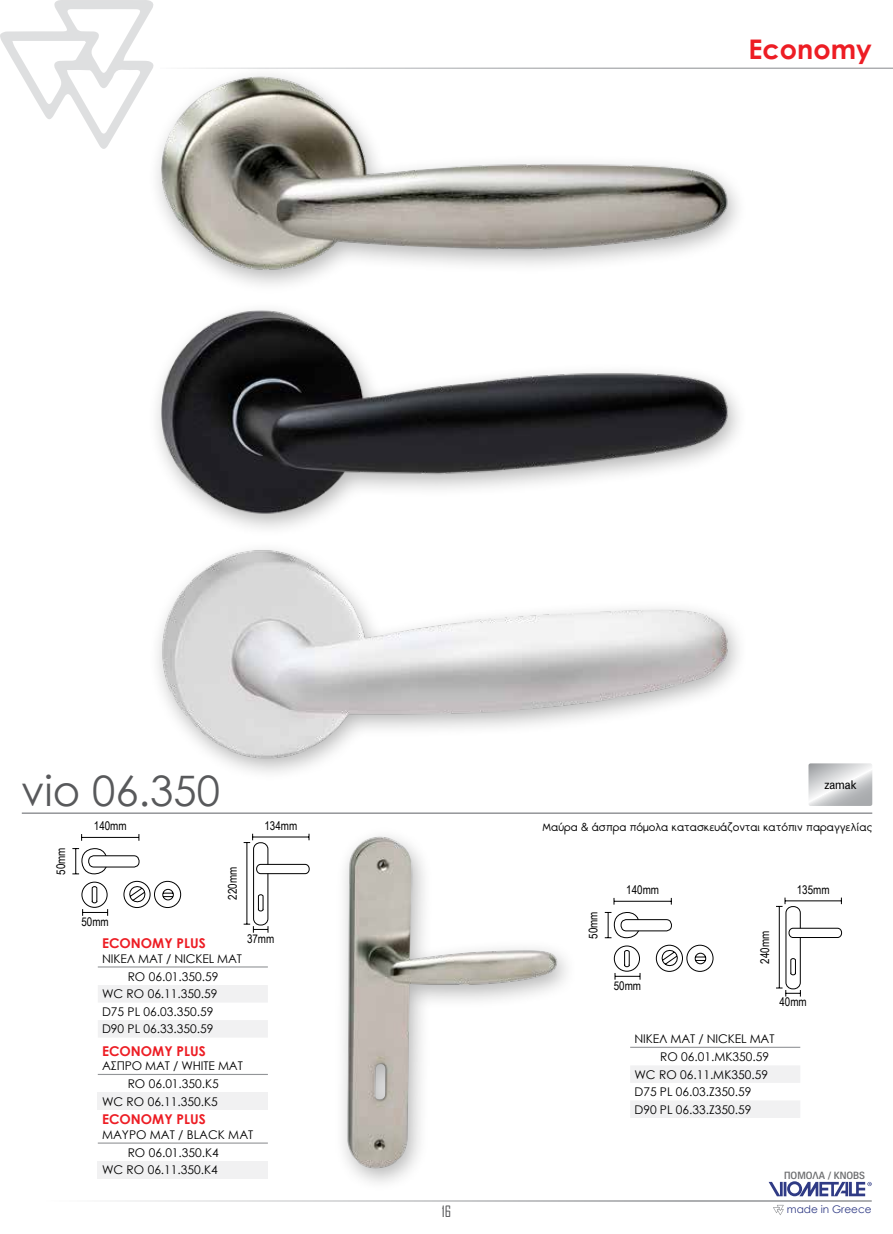
<style>
.page{position:relative;width:893px;height:1234px;background:#fff}
.page>*{position:absolute;margin:0;border:0;box-sizing:border-box;transform-origin:0 0}
.t1{font:42px "Century Gothic";color:#58595b}
.t2{font:700 27px "Century Gothic";color:#ed1d24}
.t3{font:15px "Agency FB";color:#58595b}
.t4{font:13.5px "Alcefun Round";color:#000}
.t5{font:700 13.5px "Century Gothic";color:#ed1d24}
.t6{font:12px "Century Gothic";color:#000}
.t7{font:12px "Arial Narrow";color:#000}
.t8{font:12px "PF Paperback";color:#000}
.t9{font:10.5px "Century Gothic";color:#303b85}
.t10{font:500 10.2px "PF Paperback";color:#6e6f71}
</style>
<div class="page">
<svg style="left:0;top:0;width:154px;height:149px"></svg>
<hr style="left:21px;top:1199px;width:851px;height:2px;background:#939598">
<svg style="left:773px;top:1204px;width:11px;height:10px"></svg>
<svg style="left:769px;top:1181px;width:103px;height:14px"></svg>
<div style="left:98px;top:1092px;width:170px;height:17px;background:#f1f1f2"></div>
<hr style="left:98px;top:1073px;width:170px;height:1px;background:#939598">
<img style="left:159px;top:310px;width:574px;height:209px">
<img style="left:159px;top:549px;width:574px;height:212px">
<div style="left:98px;top:1160px;width:170px;height:18px;background:#f1f1f2"></div>
<hr style="left:98px;top:1142px;width:170px;height:1px;background:#939598">
<div style="left:148px;top:66px;width:600px;height:228px;background:#000;opacity:.3"></div>
<img style="left:159px;top:74px;width:574px;height:201px">
<svg style="left:98px;top:985px;width:170px;height:52px"></svg>
<hr style="left:98px;top:966px;width:170px;height:1px;background:#939598">
<img style="left:343px;top:836px;width:220px;height:335px">
<svg style="left:630px;top:1066px;width:170px;height:51px"></svg>
<hr style="left:630px;top:1046px;width:170px;height:1px;background:#939598">
<hr style="left:614px;top:900px;width:57px;height:1px;background:#000">
<svg style="left:605px;top:912px;width:6px;height:26px"></svg>
<svg style="left:615px;top:973px;width:26px;height:6px"></svg>
<svg style="left:614px;top:912px;width:25px;height:25px"></svg>
<div style="left:614px;top:912px;width:26px;height:25px;border:1px solid #000;border-radius:12px"></div>
<div style="left:621px;top:919px;width:50px;height:11px;background:#fff;border-radius:5px"></div>
<div style="left:621px;top:919px;width:51px;height:11px;border:1px solid #000;border-radius:5px"></div>
<svg style="left:656px;top:944px;width:57px;height:27px"></svg>
<div style="left:614px;top:945px;width:26px;height:26px;border:1px solid #000;border-radius:50%"></div>
<svg style="left:624px;top:950px;width:6px;height:16px"></svg>
<hr style="left:785px;top:900px;width:56px;height:1px;background:#000">
<hr style="left:779px;top:906px;width:1px;height:81px;background:#000">
<svg style="left:776px;top:897px;width:10px;height:9px"></svg>
<svg style="left:776px;top:987px;width:25px;height:9px"></svg>
<div style="left:786px;top:906px;width:14px;height:82px;border:1px solid #000;border-radius:7px"></div>
<div style="left:789px;top:928px;width:52px;height:9px;background:#fff;border-radius:4px"></div>
<div style="left:789px;top:927px;width:53px;height:10px;border:1px solid #000;border-radius:4px"></div>
<svg style="left:790px;top:958px;width:6px;height:16px"></svg>
<hr style="left:82px;top:837px;width:57px;height:1px;background:#000">
<svg style="left:72px;top:848px;width:7px;height:26px"></svg>
<div style="left:82px;top:848px;width:25px;height:26px;border:1px solid #000;border-radius:12px"></div>
<div style="left:89px;top:855px;width:50px;height:11px;background:#fff;border-radius:5px"></div>
<div style="left:88px;top:855px;width:51px;height:12px;border:1px solid #000;border-radius:5px"></div>
<svg style="left:123px;top:880px;width:58px;height:27px"></svg>
<svg style="left:82px;top:881px;width:25px;height:26px"></svg>
<div style="left:82px;top:881px;width:25px;height:26px;border:1px solid #000;border-radius:50%"></div>
<svg style="left:82px;top:886px;width:26px;height:29px"></svg>
<hr style="left:253px;top:836px;width:56px;height:1px;background:#000">
<hr style="left:247px;top:842px;width:1px;height:81px;background:#000">
<svg style="left:244px;top:833px;width:9px;height:10px"></svg>
<svg style="left:244px;top:923px;width:25px;height:9px"></svg>
<div style="left:253px;top:842px;width:15px;height:83px;border:1px solid #000;border-radius:7px"></div>
<div style="left:257px;top:864px;width:52px;height:9px;background:#fff;border-radius:4px"></div>
<div style="left:256px;top:864px;width:53px;height:9px;border:1px solid #000;border-radius:4px"></div>
<svg style="left:258px;top:894px;width:5px;height:17px"></svg>
<hr style="left:22px;top:812px;width:850px;height:1px;background:#939598">
<svg style="left:808px;top:763px;width:64px;height:42px"></svg>
<h2 class="t2" style="left:749px;top:28px;width:125px">Economy</h2>
<h1 class="t1" style="left:21px;top:761px;width:200px">vio 06.350</h1>
<p class="t7" style="left:52px;top:874px;width:29px;rotate:-90deg">50mm</p>
<p class="t7" style="left:94px;top:816px;width:34px">140mm</p>
<p class="t7" style="left:81px;top:912px;width:29px">50mm</p>
<p class="t7" style="left:224px;top:899px;width:34px;rotate:-90deg">220mm</p>
<p class="t7" style="left:264px;top:816px;width:34px">134mm</p>
<p class="t7" style="left:247px;top:929px;width:29px">37mm</p>
<p class="t5" style="left:102px;top:932px;width:105px">ECONOMY PLUS</p>
<p class="t6" style="left:102px;top:949px;width:142px">ΝΙΚΕΛ ΜΑΤ / ΝΙCKEL MAT</p>
<p class="t6" style="left:128px;top:967px;width:92px">RO 06.01.350.59</p>
<p class="t6" style="left:102px;top:985px;width:117px">WC RO 06.11.350.59</p>
<p class="t6" style="left:102px;top:1002px;width:113px">D75 PL 06.03.350.59</p>
<p class="t6" style="left:102px;top:1020px;width:113px">D90 PL 06.33.350.59</p>
<p class="t5" style="left:102px;top:1040px;width:105px">ECONOMY PLUS</p>
<p class="t6" style="left:102px;top:1057px;width:142px">ΑΣΠΡΟ ΜΑΤ / WHITE MAT</p>
<p class="t6" style="left:128px;top:1075px;width:93px">RO 06.01.350.K5</p>
<p class="t6" style="left:102px;top:1092px;width:117px">WC RO 06.11.350.K5</p>
<p class="t5" style="left:102px;top:1108px;width:105px">ECONOMY PLUS</p>
<p class="t6" style="left:102px;top:1125px;width:153px">ΜΑΥΡΟ ΜΑΤ / BLACK MAT</p>
<p class="t6" style="left:128px;top:1143px;width:93px">RO 06.01.350.K4</p>
<p class="t6" style="left:102px;top:1161px;width:117px">WC RO 06.11.350.K4</p>
<p class="t8" style="left:824px;top:777px;width:34px">zamak</p>
<p class="t4" style="left:543px;top:819px;width:331px">Μαύρa &amp; άσπρa πόμολα κατασκευάζονται κατόπιν παραγγελίας</p>
<p class="t7" style="left:584px;top:938px;width:29px;rotate:-90deg">50mm</p>
<p class="t7" style="left:626px;top:880px;width:34px">140mm</p>
<p class="t7" style="left:614px;top:976px;width:29px">50mm</p>
<p class="t7" style="left:797px;top:880px;width:34px">135mm</p>
<p class="t7" style="left:756px;top:963px;width:34px;rotate:-90deg">240mm</p>
<p class="t7" style="left:779px;top:993px;width:29px">40mm</p>
<p class="t6" style="left:634px;top:1030px;width:142px">ΝΙΚΕΛ ΜΑΤ / ΝΙCKEL MAT</p>
<p class="t6" style="left:660px;top:1048px;width:110px">RO 06.01.MK350.59</p>
<p class="t6" style="left:634px;top:1065px;width:135px">WC RO 06.11.MK350.59</p>
<p class="t6" style="left:634px;top:1083px;width:119px">D75 PL 06.03.Z350.59</p>
<p class="t6" style="left:634px;top:1100px;width:119px">D90 PL 06.33.Z350.59</p>
<p class="t10" style="left:784px;top:1168px;width:82px">ΠΟΜΟΛΑ / KNOBS</p>
<p class="t3" style="left:442px;top:1202px;width:11px">16</p>
<p class="t9" style="left:787px;top:1201px;width:86px">made in Greece</p>
</div>
